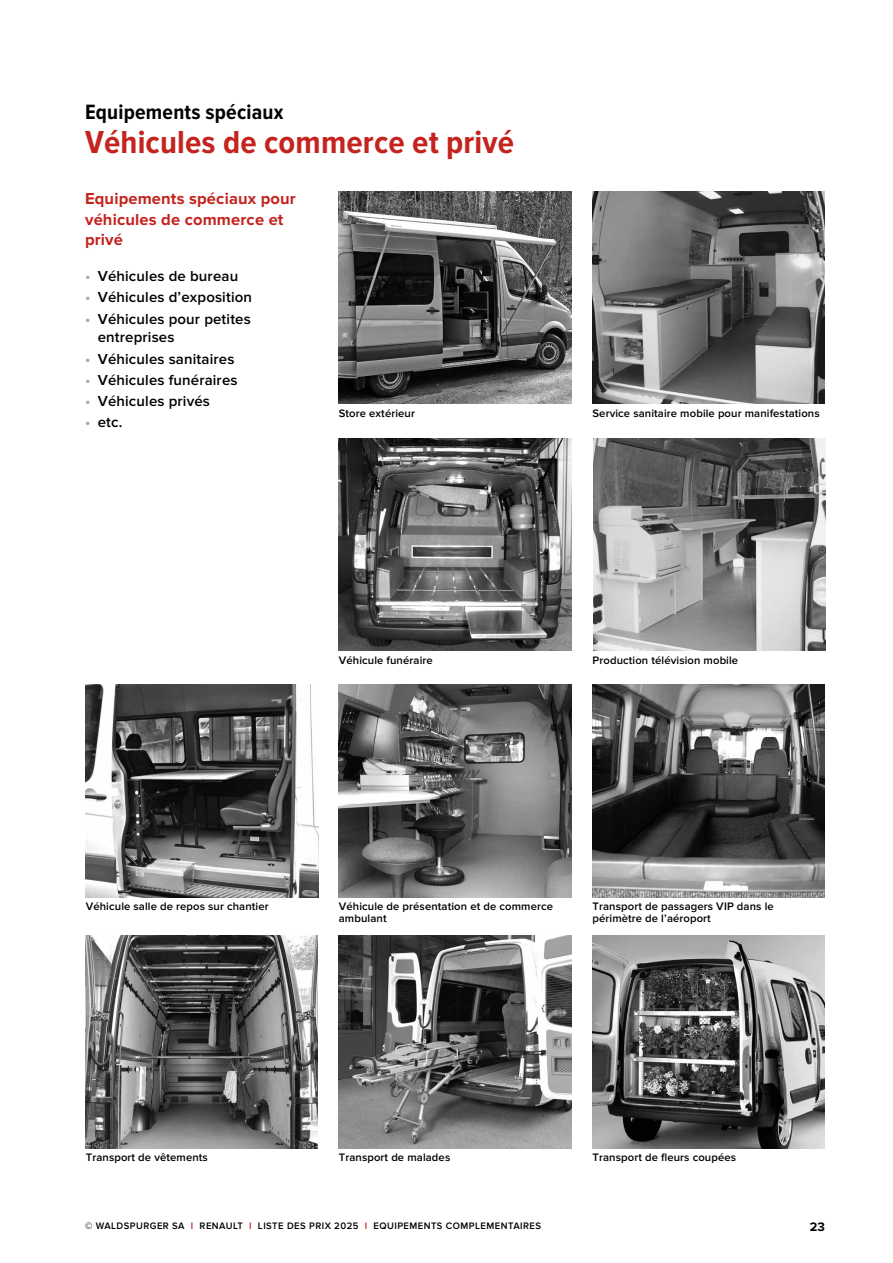
<style>
.page{position:relative;width:893px;height:1263px;background:#fff}
.page>*{position:absolute;margin:0;border:0;box-sizing:border-box;transform-origin:0 0}
.t1{font:700 33px "Proxima Nova Cond";letter-spacing:.005em;color:#c4231e}
.t2{font:700 21.45px "Proxima Nova Cond";letter-spacing:.01em;color:#000}
.t3{font:700 16.5px/20.2px "Proxima Nova";letter-spacing:.01em;color:#c4231e}
.t4{font:600 15px/18.8px "Proxima Nova";letter-spacing:.01em;color:#000}
.t5{font:700 12.75px "Proxima Nova";color:#000}
.t6{font:600 11.25px/12px "Proxima Nova";letter-spacing:.01em;color:#000}
.t7{font:600 9.75px "Proxima Nova";letter-spacing:.05em;color:#000}
.s1{color:#a8a8a7}
.s2{color:#c4231e}
</style>
<div class="page">
<img style="left:593px;top:438px;width:233px;height:213px">
<img style="left:592px;top:191px;width:233px;height:213px">
<img style="left:339px;top:191px;width:232px;height:213px">
<img style="left:339px;top:438px;width:232px;height:213px">
<img style="left:339px;top:935px;width:232px;height:213px">
<img style="left:85px;top:935px;width:232px;height:213px">
<img style="left:339px;top:685px;width:232px;height:212px">
<img style="left:592px;top:685px;width:233px;height:212px">
<img style="left:86px;top:685px;width:232px;height:212px">
<img style="left:592px;top:935px;width:233px;height:213px">
<h2 class="t2" style="left:85px;top:100px;width:200px">Equipements spéciaux</h2>
<h1 class="t1" style="left:85px;top:124px;width:431px">Véhicules de commerce et privé</h1>
<h3 class="t3" style="left:85px;top:189px;width:212px">Equipements spéciaux pour véhicules de commerce et privé</h3>
<h3 class="t4" style="left:85px;top:267px;width:155px"><span class="s1">•</span> Véhicules de bureau</h3>
<h3 class="t4" style="left:85px;top:288px;width:168px"><span class="s1">•</span> Véhicules d’exposition</h3>
<h3 class="t4" style="left:98px;top:309px;width:155px;text-indent:-13px"><span class="s1">•</span> Véhicules pour petites entreprises</h3>
<h3 class="t4" style="left:85px;top:349px;width:151px"><span class="s1">•</span> Véhicules sanitaires</h3>
<h3 class="t4" style="left:85px;top:371px;width:154px"><span class="s1">•</span> Véhicules funéraires</h3>
<h3 class="t4" style="left:85px;top:392px;width:126px"><span class="s1">•</span> Véhicules privés</h3>
<h3 class="t4" style="left:85px;top:413px;width:39px"><span class="s1">•</span> etc.</h3>
<p class="t6" style="left:339px;top:408px;width:78px">Store extérieur</p>
<p class="t6" style="left:592px;top:408px;width:229px">Service sanitaire mobile pour manifestations</p>
<p class="t6" style="left:339px;top:654px;width:95px">Véhicule funéraire</p>
<p class="t6" style="left:592px;top:654px;width:147px">Production télévision mobile</p>
<p class="t6" style="left:86px;top:901px;width:184px">Véhicule salle de repos sur chantier</p>
<p class="t6" style="left:339px;top:901px;width:216px">Véhicule de présentation et de commerce ambulant</p>
<p class="t6" style="left:592px;top:901px;width:183px">Transport de passagers VIP dans le périmètre de l’aéroport</p>
<p class="t6" style="left:86px;top:1152px;width:124px">Transport de vêtements</p>
<p class="t6" style="left:339px;top:1152px;width:113px">Transport de malades</p>
<p class="t6" style="left:592px;top:1152px;width:145px">Transport de fleurs coupées</p>
<p class="t7" style="left:85px;top:1220px;width:458px">© WALDSPURGER SA <span class="s2">I</span> RENAULT <span class="s2">I</span> LISTE DES PRIX 2025 <span class="s2">I</span> EQUIPEMENTS COMPLEMENTAIRES</p>
<p class="t5" style="left:810px;top:1219px;width:17px">23</p>
</div>
